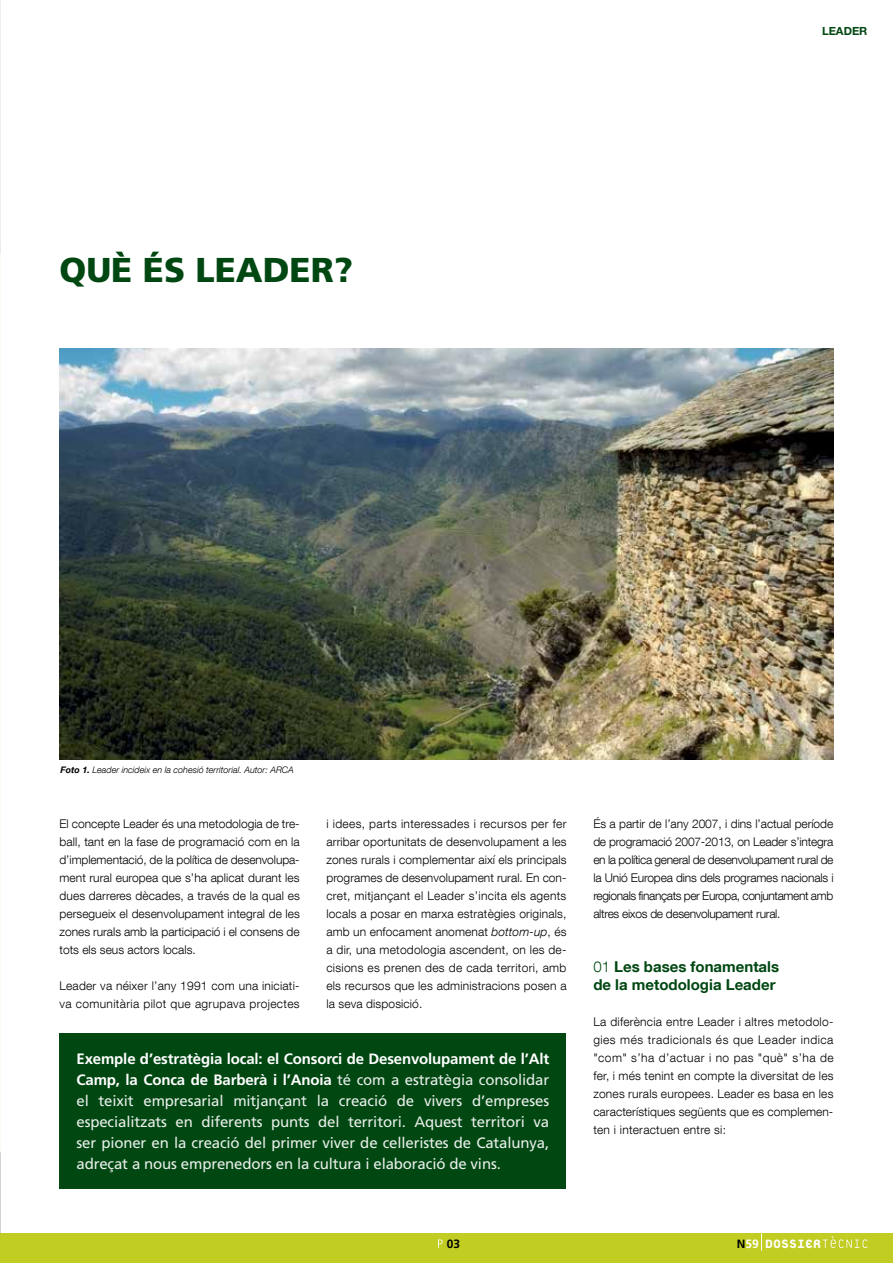
<style>
.page{position:relative;width:893px;height:1263px;background:#fff}
.page>*{position:absolute;margin:0;border:0;box-sizing:border-box;transform-origin:0 0}
.t1{font:900 34.5px "Frutiger";color:#004712}
.t2{font:800 18px "Platelet";color:#fff;scale:.96 1}
.t3{font:15px/21px "Frutiger";letter-spacing:-.01em;color:#e8eee8;text-align:justify}
.t4{font:700 15px/18px "Helvetica Neue LT Com";color:#004712}
.t5{font:300 12px/18px "Helvetica Neue LT Com";letter-spacing:.01em;color:#000;text-align:justify}
.t6{font:300 12px/18px "Helvetica Neue LT Com";letter-spacing:.03em;color:#000}
.t7{font:700 12px "Frutiger";color:#000}
.t8{font:700 11.25px "Helvetica Neue LT Pro";color:#004712}
.t9{font:italic 300 9px "Helvetica Neue LT Com";color:#000}
.s1{font-weight:700}
.s2{font-style:italic}
.s3{font-weight:300}
.s4{font-weight:700;color:#fff}
.s5{font-family:"Frutiger";font-weight:700;font-size:12px;color:#000}
.s6{font-family:"Frutiger";font-weight:700;font-size:12px}
</style>
<div class="page">
<div style="left:0;top:1233px;width:893px;height:30px;background:#c2cd23"></div>
<svg style="left:761px;top:1233px;width:1px;height:17px"></svg>
<svg style="left:823px;top:1236px;width:44px;height:12px"></svg>
<svg style="left:438px;top:1239px;width:5px;height:9px"></svg>
<img style="left:0;top:0;width:1px;height:253px">
<img style="left:0;top:1151px;width:1px;height:82px">
<img style="left:60px;top:349px;width:773px;height:410px">
<div style="left:60px;top:1033px;width:506px;height:155px;background:#004712"></div>
<h1 class="t1" style="left:60px;top:249px;width:180px">QUÈ ÉS LEADER</h1>
<h1 class="t1" style="left:334px;top:249px;width:21px">?</h1>
<p class="t9" style="left:60px;top:764px;width:235px"><span class="s1">Foto 1.</span> Leader incideix en la cohesió territorial. Autor: ARCA</p>
<p class="t8" style="left:822px;top:24px;width:47px">LEADER</p>
<p class="t5" style="left:326px;top:814px;width:242px">i idees, parts interessades i recursos per fer arribar oportunitats de desenvolupament a les zones rurals i complementar així els principals programes de desenvolupament rural. En con&shy;cret, mitjançant el Leader s’incita els agents locals a posar en marxa estratègies originals, amb un enfocament anomenat <span class="s2">bottom-up</span>, és a dir, una metodologia ascendent, on les de&shy;cisions es prenen des de cada territori, amb els recursos que les administracions posen a la seva disposició.</p>
<p class="t5" style="left:593px;top:814px;width:242px">És a partir de l’any 2007, i dins l’actual període de programació 2007-2013, on Leader s’integra en la política general de desenvolupament rural de la Unió Europea dins dels programes nacionals i regionals finançats per Europa, conjuntament amb altres eixos de desenvolupament rural.</p>
<p class="t5" style="left:60px;top:814px;width:242px">El concepte Leader és una metodologia de tre&shy;ball, tant en la fase de programació com en la d’implementació, de la política de desenvolupa&shy;ment rural europea que s’ha aplicat durant les dues darreres dècades, a través de la qual es persegueix el desenvolupament integral de les zones rurals amb la participació i el consens de tots els seus actors locals.</p>
<p class="t6" style="left:60px;top:976px;width:242px">Leader va néixer l’any 1991 com una iniciati&shy;va comunitària pilot que agrupava projectes</p>
<p class="t4" style="left:593px;top:957px;width:187px"><span class="s3">01</span> Les bases fonamentals de la metodologia Leader</p>
<p class="t5" style="left:593px;top:1012px;width:242px">La diferència entre Leader i altres metodolo&shy;gies més tradicionals és que Leader indica "com" s’ha d’actuar i no pas "què" s’ha de fer, i més tenint en compte la diversitat de les zones rurals europees. Leader es basa en les característiques següents que es complemen&shy;ten i interactuen entre si:</p>
<p class="t3" style="left:77px;top:1048px;width:474px"><span class="s4">Exemple d’estratègia local: el Consorci de Desenvolupament de l’Alt Camp, la Conca de Barberà i l’Anoia</span> té com a estratègia consolidar el teixit empresarial mitjançant la creació de vivers d’empreses especialitzats en diferents punts del territori. Aquest territori va ser pioner en la creació del primer viver de celleristes de Catalunya, adreçat a nous emprenedors en la cultura i elaboració de vins.</p>
<p class="t7" style="left:447px;top:1236px;width:15px">03</p>
<h2 class="t2" style="left:737px;top:1235px;width:89px"><span class="s5">N</span><span class="s6">59</span> DOSSIER</h2>
</div>
